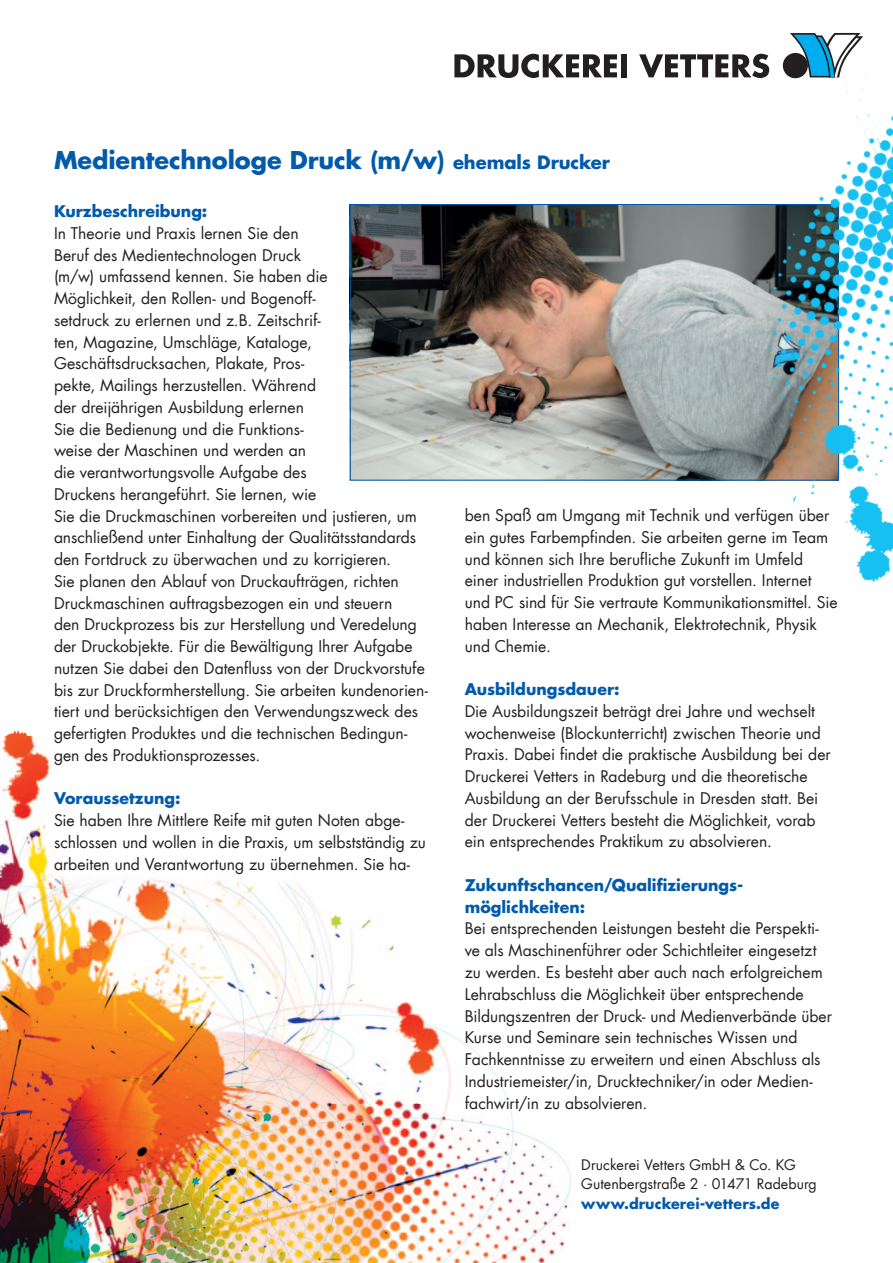
<style>
.page{position:relative;width:893px;height:1263px;background:#fff}
.page>*{position:absolute;margin:0;border:0;box-sizing:border-box;transform-origin:0 0}
.t1{font:700 24px "Futura Com";letter-spacing:-.005em;color:#015aaa}
.t2{font:15.75px/21.8px "Futura Com";color:#231f20}
.t3{font:700 15.75px/21.8px "Futura Com";color:#015aaa}
.t4{font:14.25px/19.5px "Futura Com";letter-spacing:.005em;color:#231f20}
.t5{font:700 14.25px "Futura Com";letter-spacing:.01em;color:#015aaa}
.s1{font-size:18px}
</style>
<div class="page">
<img style="left:0;top:53px;width:698px;height:1210px">
<svg style="left:454px;top:54px;width:163px;height:24px"></svg>
<div style="left:621px;top:54px;width:6px;height:23px;background:#231f20"></div>
<svg style="left:639px;top:54px;width:59px;height:24px"></svg>
<svg style="left:790px;top:33px;width:73px;height:14px"></svg>
<img style="left:352px;top:206px;width:346px;height:272px">
<img style="left:698px;top:47px;width:195px;height:434px">
<img style="left:766px;top:395px;width:127px;height:187px">
<h1 class="t1" style="left:54px;top:141px;width:558px">Medientechnologe Druck (m/w) <span class="s1">ehemals Drucker</span></h1>
<p class="t3" style="left:54px;top:200px;width:155px">Kurzbeschreibung:</p>
<p class="t2" style="left:54px;top:222px;width:376px">In Theorie und Praxis lernen Sie den<br>Beruf des Medientechnologen Druck<br>(m/w) umfassend kennen. Sie haben die<br>Möglichkeit, den Rollen- und Bogenoff-<br>setdruck zu erlernen und z.B. Zeitschrif-<br>ten, Magazine, Umschläge, Kataloge, Geschäftsdrucksachen, Plakate, Pros-<br>pekte, Mailings herzustellen. Während<br>der dreijährigen Ausbildung erlernen<br>Sie die Bedienung und die Funktions-<br>weise der Maschinen und werden an<br>die verantwortungsvolle Aufgabe des<br>Druckens herangeführt. Sie lernen, wie<br>Sie die Druckmaschinen vorbereiten und justieren, um anschließend unter Einhaltung der Qualitätsstandards den Fortdruck zu überwachen und zu korrigieren.<br>Sie planen den Ablauf von Druckaufträgen, richten Druckmaschinen auftragsbezogen ein und steuern<br>den Druckprozess bis zur Herstellung und Veredelung der Druckobjekte. Für die Bewältigung Ihrer Aufgabe nutzen Sie dabei den Datenfluss von der Druckvorstufe bis zur Druckformherstellung. Sie arbeiten kundenorien&shy;tiert und berücksichtigen den Verwendungszweck des gefertigten Produktes und die technischen Bedingun&shy;gen des Produktionsprozesses.</p>
<p class="t3" style="left:54px;top:787px;width:128px">Voraussetzung:</p>
<p class="t2" style="left:54px;top:809px;width:373px">Sie haben Ihre Mittlere Reife mit guten Noten abge&shy;schlossen und wollen in die Praxis, um selbstständig zu arbeiten und Verantwortung zu übernehmen. Sie ha-</p>
<p class="t2" style="left:465px;top:504px;width:374px">ben Spaß am Umgang mit Technik und verfügen über ein gutes Farbempfinden. Sie arbeiten gerne im Team und können sich Ihre berufliche Zukunft im Umfeld einer industriellen Produktion gut vorstellen. Internet und PC sind für Sie vertraute Kommunikationsmittel. Sie haben Interesse an Mechanik, Elektrotechnik, Physik und Chemie.</p>
<p class="t3" style="left:465px;top:678px;width:156px">Ausbildungsdauer:</p>
<p class="t2" style="left:465px;top:700px;width:368px">Die Ausbildungszeit beträgt drei Jahre und wechselt wochenweise (Blockunterricht) zwischen Theorie und Praxis. Dabei findet die praktische Ausbildung bei der Druckerei Vetters in Radeburg und die theoretische Ausbildung an der Berufsschule in Dresden statt. Bei der Druckerei Vetters besteht die Möglichkeit, vorab ein entsprechendes Praktikum zu absolvieren.</p>
<p class="t3" style="left:465px;top:874px;width:280px">Zukunftschancen/Qualifizierungs&shy;möglichkeiten:</p>
<p class="t2" style="left:465px;top:918px;width:369px">Bei entsprechenden Leistungen besteht die Perspekti&shy;ve als Maschinenführer oder Schichtleiter eingesetzt zu werden. Es besteht aber auch nach erfolgreichem Lehrabschluss die Möglichkeit über entsprechende Bildungszentren der Druck- und Medienverbände über Kurse und Seminare sein technisches Wissen und Fachkenntnisse zu erweitern und einen Abschluss als Industriemeister/in, Drucktechniker/in oder Medien&shy;fachwirt/in zu absolvieren.</p>
<p class="t4" style="left:581px;top:1155px;width:237px">Druckerei Vetters GmbH &amp; Co. KG<br>Gutenbergstraße 2 · 01471 Radeburg</p>
<p class="t5" style="left:581px;top:1192px;width:200px">www.druckerei-vetters.de</p>
</div>
